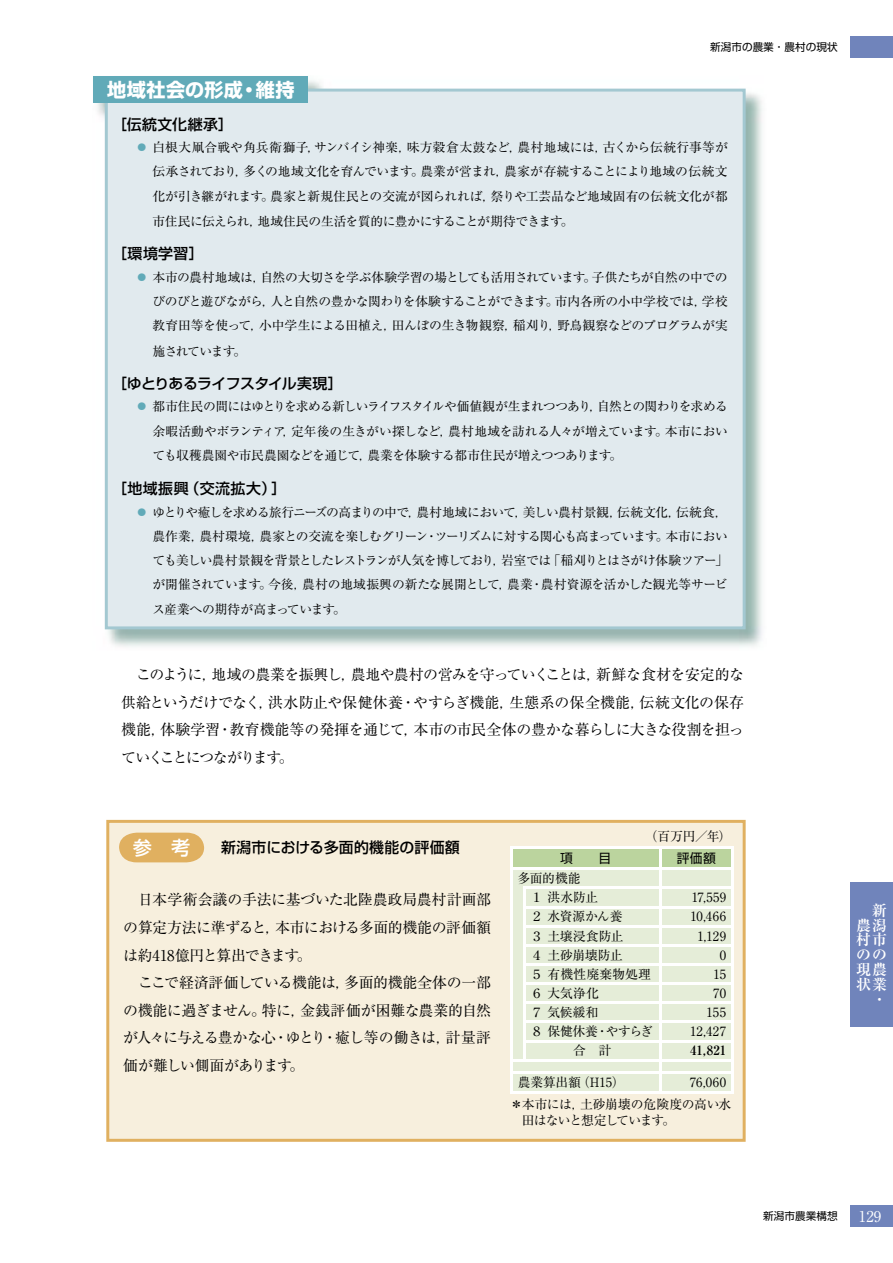
<style>
.page{position:relative;width:893px;height:1263px;background:#fff}
.page>*{position:absolute;margin:0;border:0;box-sizing:border-box;transform-origin:0 0}
.t1{font:500 19.2px "Shin Go Pro";color:#fff}
.t2{font:700 18.9px "Shin Go Pro";letter-spacing:.02em;color:#fff}
.t3{font:14.85px/27.6px "Ryumin Pro";letter-spacing:-.035em;color:#000;text-align:justify}
.t4{font:500 14.85px "Shin Go Pro";letter-spacing:.005em;color:#000}
.t5{font:700 14.85px/14.9px "Ryumin Pro";letter-spacing:.07em;color:#fff;text-align:right}
.t6{font:14.85px "Ryumin Pro";color:#fff}
.t7{font:500 14.7px "Shin Go Pro";letter-spacing:.025em;color:#000}
.t8{font:500 14.7px "Shin Go Pro";letter-spacing:-.04em;color:#000}
.t9{font:12.75px/19.2px "Ryumin Pro";letter-spacing:-.005em;color:#000}
.t10{font:12.75px "Ryumin Pro";letter-spacing:-.075em;color:#000}
.t11{font:12.75px "Ryumin Pro";letter-spacing:-.04em;color:#000}
.t12{font:12.75px "Ryumin Pro";letter-spacing:.015em;color:#000}
.t13{font:12.75px "Shin Go Pro";color:#000}
.t14{font:700 12.75px "Ryumin Pro";color:#000}
.t15{font:12.6px/24.6px "Ryumin Pro";letter-spacing:-.035em;color:#000;text-align:justify}
.t16{font:10.65px "Shin Go Pro";color:#000}
.s1{color:#61aab8}
</style>
<div class="page">
<div style="left:850px;top:882px;width:43px;height:145px;background:#7084bb"></div>
<div style="left:850px;top:36px;width:43px;height:21px;background:#7084bb"></div>
<div style="left:850px;top:1205px;width:43px;height:22px;background:#7084bb"></div>
<img style="left:93px;top:76px;width:669px;height:571px">
<div style="left:105px;top:89px;width:641px;height:540px;background:#e1eaee"></div>
<div style="left:94px;top:77px;width:214px;height:26px;background:#61aab8"></div>
<div style="left:106px;top:820px;width:640px;height:322px;background:#f7efdd"></div>
<svg style="left:119px;top:833px;width:85px;height:29px;background:#e1b469"></svg>
<svg style="left:510px;top:846px;width:223px;height:247px"></svg>
<hr style="left:524px;top:1091px;width:136px;height:2px;background:#fff">
<hr style="left:660px;top:1091px;width:73px;height:2px;background:#fff">
<h2 class="t2" style="left:107px;top:75px;width:189px">地域社会の形成・維持</h2>
<p class="t16" style="left:710px;top:38px;width:129px">新潟市の農業・農村の現状</p>
<p class="t7" style="left:112px;top:112px;width:123px">［伝統文化継承］</p>
<p class="t15" style="left:152px;top:134px;width:577px;text-indent:-30px"><span class="s1">　●</span> 白根大凧合戦や角兵衛獅子，サンバイシ神楽，味方穀倉太鼓など，農村地域には，古くから伝統行事等が伝承されており，多くの地域文化を育んでいます。農業が営まれ，農家が存続することにより地域の伝統文化が引き継がれます。農家と新規住民との交流が図られれば，祭りや工芸品など地域固有の伝統文化が都市住民に伝えられ，地域住民の生活を質的に豊かにすることが期待できます。</p>
<p class="t7" style="left:112px;top:242px;width:93px">［環境学習］</p>
<p class="t15" style="left:152px;top:264px;width:577px;text-indent:-30px"><span class="s1">　●</span> 本市の農村地域は，自然の大切さを学ぶ体験学習の場としても活用されています。子供たちが自然の中でのびのびと遊びながら，人と自然の豊かな関わりを体験することができます。市内各所の小中学校では，学校教育田等を使って，小中学生による田植え，田んぼの生き物観察，稲刈り，野鳥観察などのプログラムが実施されています。</p>
<p class="t8" style="left:112px;top:371px;width:232px">［ゆとりあるライフスタイル実現］</p>
<p class="t15" style="left:152px;top:394px;width:577px;line-height:24.2px;text-indent:-30px"><span class="s1">　●</span> 都市住民の間にはゆとりを求める新しいライフスタイルや価値観が生まれつつあり，自然との関わりを求める余暇活動やボランティア，定年後の生きがい探しなど，農村地域を訪れる人々が増えています。本市においても収穫農園や市民農園などを通じて，農業を体験する都市住民が増えつつあります。</p>
<p class="t7" style="left:112px;top:477px;width:176px">［地域振興（交流拡大）］</p>
<p class="t15" style="left:152px;top:499px;width:577px;line-height:24.2px;text-indent:-30px"><span class="s1">　●</span> ゆとりや癒しを求める旅行ニーズの高まりの中で，農村地域において，美しい農村景観，伝統文化，伝統食，農作業，農村環境，農家との交流を楽しむグリーン・ツーリズムに対する関心も高まっています。本市においても美しい農村景観を背景としたレストランが人気を博しており，岩室では「稲刈りとはさがけ体験ツアー」が開催されています。今後，農村の地域振興の新たな展開として，農業・農村資源を活かした観光等サービス産業への期待が高まっています。</p>
<p class="t3" style="left:121px;top:659px;width:624px">　このように，地域の農業を振興し，農地や農村の営みを守っていくことは，新鮮な食材を安定的な供給というだけでなく，洪水防止や保健休養・やすらぎ機能，生態系の保全機能，伝統文化の保存機能，体験学習・教育機能等の発揮を通じて，本市の市民全体の豊かな暮らしに大きな役割を担っていくことにつながります。</p>
<h1 class="t1" style="left:133px;top:832px;width:59px">参　考</h1>
<p class="t4" style="left:221px;top:835px;width:240px">新潟市における多面的機能の評価額</p>
<p class="t3" style="left:123px;top:885px;width:369px;text-align:left">　日本学術会議の手法に基づいた北陸農政局農村計画部の算定方法に準ずると，本市における多面的機能の評価額は約418億円と算出できます。<br>　ここで経済評価している機能は，多面的機能全体の一部の機能に過ぎません。特に，金銭評価が困難な農業的自然が人々に与える豊かな心・ゆとり・癒し等の働きは，計量評価が難しい側面があります。</p>
<p class="t9" style="left:645px;top:825px;width:88px">（百万円／年）</p>
<p class="t13" style="left:560px;top:848px;width:53px">項　　目</p>
<p class="t13" style="left:677px;top:848px;width:41px">評価額</p>
<p class="t9" style="left:530px;top:868px;width:69px;text-indent:-13px">多面的機能<br>１ 洪水防止</p>
<p class="t9" style="left:692px;top:887px;width:36px">17,559</p>
<p class="t9" style="left:530px;top:906px;width:93px">２ 水資源かん養</p>
<p class="t9" style="left:690px;top:906px;width:37px">10,466</p>
<p class="t9" style="left:530px;top:925px;width:95px">３ 土壌浸食防止</p>
<p class="t9" style="left:697px;top:925px;width:30px">1,129</p>
<p class="t9" style="left:530px;top:944px;width:94px">４ 土砂崩壊防止</p>
<p class="t9" style="left:720px;top:944px;width:8px">0</p>
<p class="t12" style="left:530px;top:964px;width:122px">５ 有機性廃棄物処理</p>
<p class="t9" style="left:713px;top:964px;width:14px">15</p>
<p class="t9" style="left:530px;top:983px;width:70px">６ 大気浄化</p>
<p class="t9" style="left:713px;top:983px;width:14px">70</p>
<p class="t9" style="left:530px;top:1002px;width:70px">７ 気候緩和</p>
<p class="t9" style="left:707px;top:1002px;width:21px">155</p>
<p class="t11" style="left:530px;top:1021px;width:124px">８ 保健休養・やすらぎ</p>
<p class="t9" style="left:690px;top:1021px;width:38px">12,427</p>
<p class="t9" style="left:573px;top:1040px;width:40px">合　計</p>
<p class="t14" style="left:690px;top:1040px;width:38px">41,821</p>
<p class="t9" style="left:518px;top:1072px;width:108px">農業算出額（H15）</p>
<p class="t9" style="left:510px;top:1071px;width:223px;line-height:21.3px;text-indent:180px">76,060＊ 本市には，土砂崩壊の危険度の高い水</p>
<p class="t10" style="left:522px;top:1110px;width:155px">田はないと想定しています。</p>
<p class="t5" style="left:856px;top:902px;width:32px">新農潟村市のの現農状業・</p>
<p class="t16" style="left:763px;top:1207px;width:76px">新潟市農業構想</p>
<p class="t6" style="left:859px;top:1204px;width:24px">129</p>
</div>
